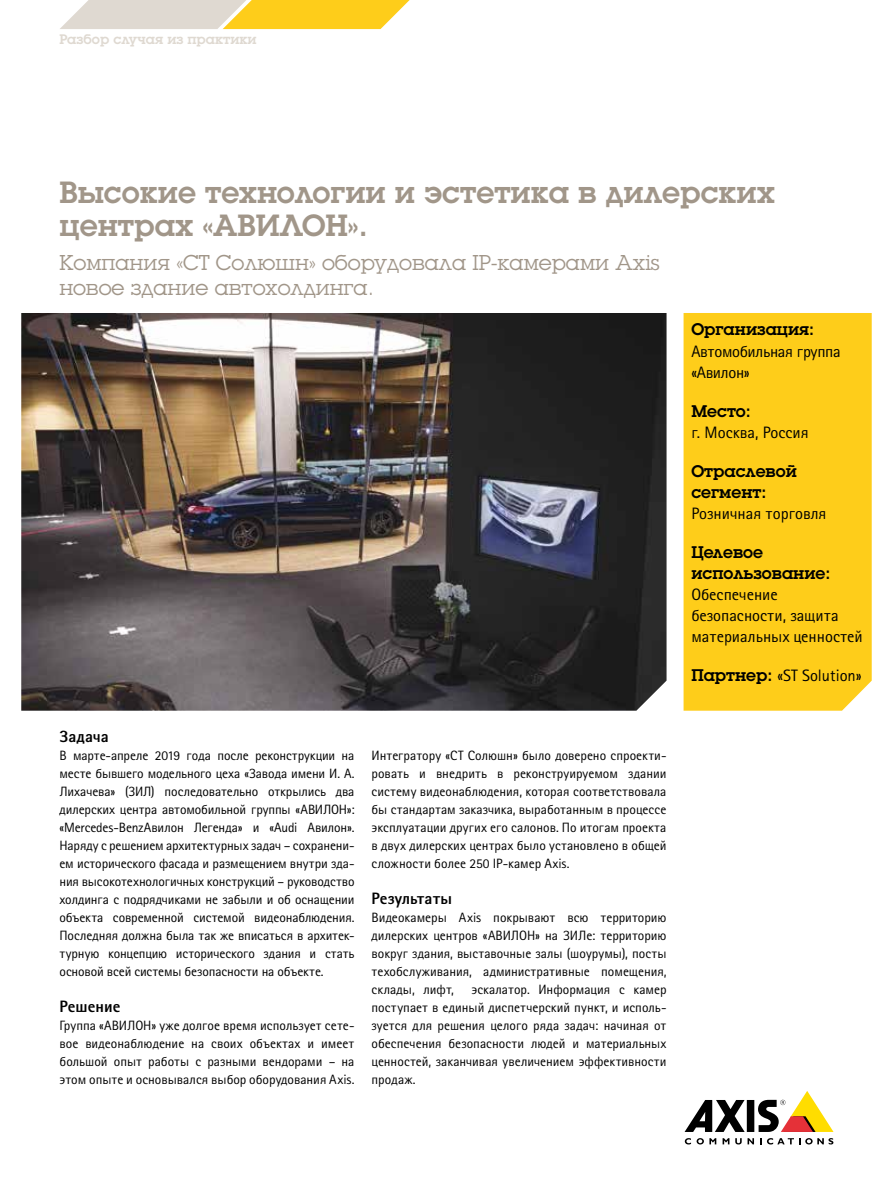
<style>
.page{position:relative;width:893px;height:1191px;background:#fff}
.page>*{position:absolute;margin:0;border:0;box-sizing:border-box;transform-origin:0 0}
.t1{font:600 30px/33px "Lubalin Graph ECG";color:#a19689}
.t2{font:21px/25.5px "Lubalin Graph ECG";color:#a19689}
.t3{font:16.5px/21px "Rotis Sans Cyrillic";color:#000}
.t4{font:600 16.5px/21px "Lubalin Graph ECG";color:#000}
.t5{font:16.5px/21px "Rotis Sans Cyrillic";letter-spacing:-.02em;color:#000}
.t6{font:800 16.5px "Rotis Sans Cyrillic";letter-spacing:.005em;color:#000}
.t7{font:13.5px/18px "Rotis Sans Cyrillic";color:#000;text-align:justify}
.t8{font:600 13.5px "Lubalin Graph ECG";color:#dfd9d1}
.s1{font-family:"Lubalin Graph ECG";font-weight:600}
</style>
<div class="page">
<div style="left:747px;top:1100px;width:7px;height:32px;background:#000"></div>
<svg style="left:685px;top:1100px;width:60px;height:32px"></svg>
<svg style="left:758px;top:1091px;width:75px;height:41px"></svg>
<svg style="left:685px;top:1138px;width:6px;height:6px"></svg>
<svg style="left:697px;top:1138px;width:19px;height:6px"></svg>
<svg style="left:723px;top:1138px;width:6px;height:6px"></svg>
<svg style="left:735px;top:1138px;width:19px;height:6px"></svg>
<svg style="left:760px;top:1138px;width:73px;height:6px"></svg>
<div style="left:684px;top:313px;width:188px;height:397px;background:#fecd1a"></div>
<img style="left:21px;top:313px;width:645px;height:397px">
<svg style="left:60px;top:0;width:350px;height:29px;background:#f0d782"></svg>
<p class="t8" style="left:60px;top:30px;width:199px">Разбор случая из практики</p>
<h1 class="t1" style="left:60px;top:176px;width:717px">Высокие технологии и эстетика в дилерских центрах «АВИЛОН».</h1>
<h2 class="t2" style="left:60px;top:249px;width:602px">Компания «СТ Солюшн» оборудовала IP-камерами Axis новое здание автохолдинга.</h2>
<p class="t6" style="left:60px;top:725px;width:51px">Задача</p>
<p class="t7" style="left:60px;top:746px;width:296px">В марте-апреле 2019 года после реконструкции на месте бывшего модельного цеха «Завода имени И. А.<br>Лихачева» (ЗИЛ) последовательно открылись два дилерских центра автомобильной группы «АВИЛОН»: «Mercedes-BenzАвилон Легенда» и «Audi Авилон».<br>Наряду с решением архитектурных задач – сохранени&shy;ем исторического фасада и размещением внутри зда&shy;ния высокотехнологичных конструкций – руководство холдинга с подрядчиками не забыли и об оснащении объекта современной системой видеонаблюдения.<br>Последняя должна была так же вписаться в архитек&shy;турную концепцию исторического здания и стать основой всей системы безопасности на объекте.</p>
<p class="t6" style="left:60px;top:995px;width:62px">Решение</p>
<p class="t7" style="left:60px;top:1016px;width:297px">Группа «АВИЛОН» уже долгое время использует сете&shy;вое видеонаблюдение на своих объектах и имеет большой опыт работы с разными вендорами – на этом опыте и основывался выбор оборудования Axis.</p>
<p class="t7" style="left:372px;top:746px;width:296px">Интегратору «СТ Солюшн» было доверено спроекти&shy;ровать и внедрить в реконструируемом здании систему видеонаблюдения, которая соответствовала бы стандартам заказчика, выработанным в процессе эксплуатации других его салонов. По итогам проекта в двух дилерских центрах было установлено в общей сложности более 250 IP-камер Axis.</p>
<p class="t6" style="left:372px;top:887px;width:82px">Результаты</p>
<p class="t7" style="left:372px;top:908px;width:296px">Видеокамеры Axis покрывают всю территорию дилерских центров «АВИЛОН» на ЗИЛе: территорию вокруг здания, выставочные залы (шоурумы), посты техобслуживания, административные помещения, склады, лифт,</p>
<p class="t7" style="left:372px;top:980px;width:297px;text-indent:100px">эскалатор. Информация с камер поступает в единый диспетчерский пункт, и исполь&shy;зуется для решения целого ряда задач: начиная от обеспечения безопасности людей и материальных ценностей, заканчивая увеличением эффективности продаж.</p>
<p class="t4" style="left:691px;top:319px;width:124px">Организация:</p>
<p class="t5" style="left:691px;top:340px;width:151px">Автомобильная группа «Авилон»</p>
<p class="t4" style="left:691px;top:400px;width:61px">Место:</p>
<p class="t3" style="left:691px;top:421px;width:119px">г. Москва, Россия</p>
<p class="t4" style="left:691px;top:460px;width:107px">Отраслевой сегмент:</p>
<p class="t3" style="left:691px;top:502px;width:137px">Розничная торговля</p>
<p class="t4" style="left:691px;top:541px;width:141px">Целевое использование:</p>
<p class="t3" style="left:691px;top:583px;width:173px">Oбеспечение безопасности, защита материальных ценностей</p>
<p class="t3" style="left:691px;top:664px;width:172px"><span class="s1">Партнер:</span> «ST Solution»</p>
</div>
